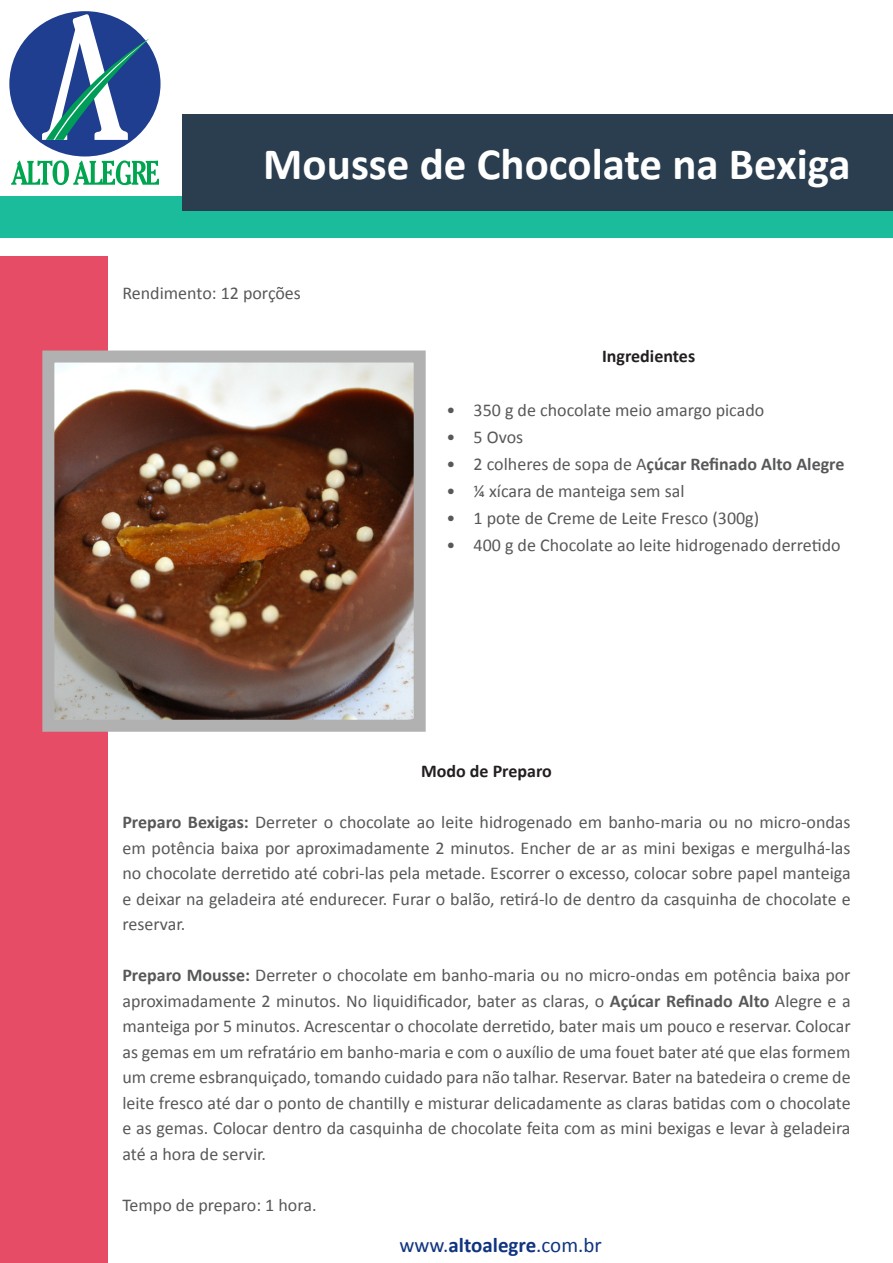
<style>
.page{position:relative;width:893px;height:1263px;background:#fff}
.page>*{position:absolute;margin:0;border:0;box-sizing:border-box;transform-origin:0 0}
.t1{font:700 45px "Calibri";color:#fff}
.t2{font:21px "Calibri";color:#10347f}
.t3{font:18px/25.5px "Calibri";color:#57585a;text-align:justify}
.t4{font:700 18px "Calibri";color:#57585a}
.t5{font:700 18px "Calibri";color:#231f20}
.s1{font-weight:400}
.s2{font-weight:700}
</style>
<div class="page">
<div style="left:0;top:196px;width:893px;height:42px;background:#1bbc9b"></div>
<div style="left:0;top:256px;width:108px;height:1007px;background:#e64c66"></div>
<div style="left:182px;top:114px;width:711px;height:96px;background:#2a3e50"></div>
<svg style="left:11px;top:160px;width:148px;height:25px"></svg>
<div style="left:9px;top:11px;width:152px;height:145px;background:#1f3e8f;border-radius:50%"></div>
<svg style="left:42px;top:14px;width:107px;height:126px"></svg>
<img style="left:42px;top:350px;width:384px;height:382px">
<p class="t1" style="left:263px;top:132px;width:589px">Mousse de Chocolate na Bexiga</p>
<p class="t3" style="left:122px;top:279px;width:180px">Rendimento: 12 porções</p>
<p class="t5" style="left:602px;top:343px;width:95px">Ingredientes</p>
<p class="t3" style="left:447px;top:396px;width:319px">• 350 g de chocolate meio amargo picado</p>
<p class="t3" style="left:447px;top:423px;width:78px">• 5 Ovos</p>
<p class="t4" style="left:447px;top:451px;width:399px"><span class="s1">• 2 colheres de sopa de A</span>çúcar Refinado Alto Alegre</p>
<p class="t3" style="left:447px;top:477px;width:239px">• ¼ xícara de manteiga sem sal</p>
<p class="t3" style="left:447px;top:504px;width:314px">• 1 pote de Creme de Leite Fresco (300g)</p>
<p class="t3" style="left:447px;top:531px;width:396px">• 400 g de Chocolate ao leite hidrogenado derretido</p>
<p class="t5" style="left:421px;top:759px;width:132px">Modo de Preparo</p>
<p class="t3" style="left:122px;top:809px;width:730px"><span class="s2">Preparo Bexigas:</span> Derreter o chocolate ao leite hidrogenado em banho-maria ou no micro-ondas em potência baixa por aproximadamente 2 minutos. Encher de ar as mini bexigas e mergulhá-las no chocolate derretido até cobri-las pela metade. Escorrer o excesso, colocar sobre papel manteiga e deixar na geladeira até endurecer. Furar o balão, retirá-lo de dentro da casquinha de chocolate e reservar.</p>
<p class="t3" style="left:122px;top:962px;width:730px"><span class="s2">Preparo Mousse:</span> Derreter o chocolate em banho-maria ou no micro-ondas em potência baixa por aproximadamente 2 minutos. No liquidificador, bater as claras, o <span class="s2">Açúcar Refinado Alto</span> Alegre e a manteiga por 5 minutos. Acrescentar o chocolate derretido, bater mais um pouco e reservar. Colocar as gemas em um refratário em banho-maria e com o auxílio de uma fouet bater até que elas formem um creme esbranquiçado, tomando cuidado para não talhar. Reservar. Bater na batedeira o creme de leite fresco até dar o ponto de chantilly e misturar delicadamente as claras batidas com o chocolate e as gemas. Colocar dentro da casquinha de chocolate feita com as mini bexigas e levar à geladeira até a hora de servir.</p>
<p class="t3" style="left:122px;top:1192px;width:196px">Tempo de preparo: 1 hora.</p>
<p class="t2" style="left:399px;top:1230px;width:204px">www.<span class="s2">altoalegre</span>.com.br</p>
</div>
